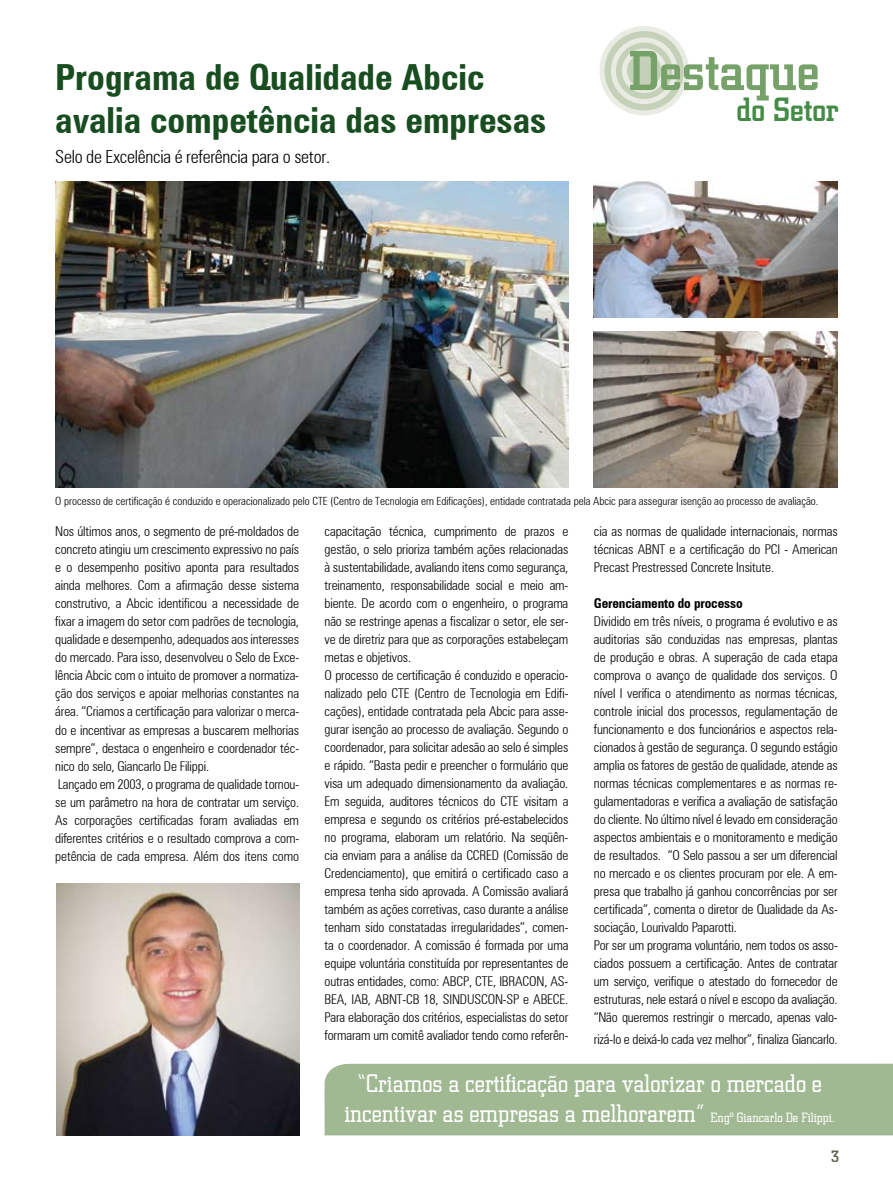
<style>
.page{position:relative;width:893px;height:1191px;background:#fff}
.page>*{position:absolute;margin:0;border:0;box-sizing:border-box;transform-origin:0 0}
.t1{font:500 56.4px "Square Slabserif 711 BT";color:#76a168}
.t2{font:700 condensed 36px/43.2px "Zurich BT";color:#184d20}
.t3{font:500 33.75px "Square Slabserif 711 BT";color:#448c46}
.t4{font:300 25.5px/30.6px "Square Slabserif 711 BT";color:#fff;text-align:center}
.t5{font:300 condensed 18px "Zurich BT";letter-spacing:-.015em;color:#000}
.t6{font:500 16.5px "Square Slabserif 711 BT";color:#646355}
.t7{font:300 condensed 13.5px/18px "Zurich BT";letter-spacing:-.01em;color:#000}
.t8{font:700 condensed 13.5px "Zurich BT";letter-spacing:-.01em;color:#000}
.t9{font:300 condensed 11.25px "Zurich BT";color:#000}
.s1{font-size:13.5px}
</style>
<div class="page">
<div style="left:325px;top:1063px;width:568px;height:72px;background:#a0b992"></div>
<svg style="left:602px;top:29px;width:84px;height:84px;background:#ced8c3"></svg>
<div style="left:599px;top:26px;width:90px;height:89px;border:5px solid #e9ece2;border-radius:50%"></div>
<svg style="left:613px;top:40px;width:62px;height:62px"></svg>
<div style="left:611px;top:37px;width:66px;height:67px;border:5px solid #e9ece2;border-radius:50%"></div>
<div style="left:624px;top:51px;width:40px;height:40px;background:#c4d1b8;border-radius:50%"></div>
<div style="left:622px;top:48px;width:44px;height:45px;border:5px solid #e9ece2;border-radius:50%"></div>
<img style="left:594px;top:181px;width:244px;height:137px">
<img style="left:594px;top:332px;width:244px;height:155px">
<img style="left:55px;top:181px;width:513px;height:306px">
<img style="left:56px;top:883px;width:243px;height:252px">
<h2 class="t2" style="left:55px;top:55px;width:493px">Programa de Qualidade Abcic avalia competência das empresas</h2>
<h3 class="t5" style="left:55px;top:145px;width:276px">Selo de Excelência é referência para o setor.</h3>
<h1 class="t1" style="left:629px;top:36px;width:192px">Destaque</h1>
<h3 class="t3" style="left:737px;top:89px;width:104px">do Setor</h3>
<p class="t9" style="left:55px;top:494px;width:765px">O processo de certificação é conduzido e operacionalizado pelo CTE (Centro de Tecnologia em Edificações), entidade contratada pela Abcic para assegurar isenção ao processo de avaliação.</p>
<p class="t7" style="left:55px;top:522px;width:245px">Nos últimos anos, o segmento de pré-moldados de concreto atingiu um crescimento expressivo no país e o desempenho positivo aponta para resultados ainda melhores. Com a afirmação desse sistema construtivo, a Abcic identificou a necessidade de fixar a imagem do setor com padrões de tecnologia, qualidade e desempenho, adequados aos interesses do mercado. Para isso, desenvolveu o Selo de Exce&shy;lência Abcic com o intuito de promover a normatiza&shy;ção dos serviços e apoiar melhorias constantes na área. “Criamos a certificação para valorizar o merca&shy;do e incentivar as empresas a buscarem melhorias sempre”, destaca o engenheiro e coordenador téc&shy;nico do selo, Giancarlo De Filippi.<br>Lançado em 2003, o programa de qualidade tornou&shy;se um parâmetro na hora de contratar um serviço.<br>As corporações certificadas foram avaliadas em diferentes critérios e o resultado comprova a com&shy;petência de cada empresa. Além dos itens como</p>
<p class="t7" style="left:325px;top:522px;width:245px">capacitação técnica, cumprimento de prazos e gestão, o selo prioriza também ações relacionadas à sustentabilidade, avaliando itens como segurança, treinamento, responsabilidade social e meio am&shy;biente. De acordo com o engenheiro, o programa não se restringe apenas a fiscalizar o setor, ele ser&shy;ve de diretriz para que as corporações estabeleçam metas e objetivos.<br>O processo de certificação é conduzido e operacio&shy;nalizado pelo CTE (Centro de Tecnologia em Edifi&shy;cações), entidade contratada pela Abcic para asse&shy;gurar isenção ao processo de avaliação. Segundo o coordenador, para solicitar adesão ao selo é simples e rápido. “Basta pedir e preencher o formulário que visa um adequado dimensionamento da avaliação.<br>Em seguida, auditores técnicos do CTE visitam a empresa e segundo os critérios pré-estabelecidos no programa, elaboram um relatório. Na seqüên&shy;cia enviam para a análise da CCRED (Comissão de Credenciamento), que emitirá o certificado caso a empresa tenha sido aprovada. A Comissão avaliará também as ações corretivas, caso durante a análise tenham sido constatadas irregularidades”, comen&shy;ta o coordenador. A comissão é formada por uma equipe voluntária constituída por representantes de outras entidades, como: ABCP, CTE, IBRACON, AS-BEA, IAB, ABNT-CB 18, SINDUSCON-SP e ABECE.<br>Para elaboração dos critérios, especialistas do setor formaram um comitê avaliador tendo como referên-</p>
<p class="t7" style="left:594px;top:522px;width:245px;text-align:justify">cia as normas de qualidade internacionais, normas técnicas ABNT e a certificação do PCI - American Precast Prestressed Concrete Insitute.</p>
<p class="t8" style="left:594px;top:595px;width:150px">Gerenciamento do processo</p>
<p class="t7" style="left:594px;top:612px;width:245px">Dividido em três níveis, o programa é evolutivo e as auditorias são conduzidas nas empresas, plantas de produção e obras. A superação de cada etapa comprova o avanço de qualidade dos serviços. O nível I verifica o atendimento as normas técnicas, controle inicial dos processos, regulamentação de funcionamento e dos funcionários e aspectos rela&shy;cionados à gestão de segurança. O segundo estágio amplia os fatores de gestão de qualidade, atende as normas técnicas complementares e as normas re&shy;gulamentadoras e verifica a avaliação de satisfação do cliente. No último nível é levado em consideração aspectos ambientais e o monitoramento e medição de resultados. “O Selo passou a ser um diferencial no mercado e os clientes procuram por ele. A em&shy;presa que trabalho já ganhou concorrências por ser certificada”, comenta o diretor de Qualidade da As&shy;sociação, Lourivaldo Paparotti.<br>Por ser um programa voluntário, nem todos os asso&shy;ciados possuem a certificação. Antes de contratar um serviço, verifique o atestado do fornecedor de estruturas, nele estará o nível e escopo da avaliação. “Não queremos restringir o mercado, apenas valo-</p>
<p class="t7" style="left:594px;top:1030px;width:245px">rizá-lo e deixá-lo cada vez melhor”, finaliza Giancarlo.</p>
<h3 class="t4" style="left:344px;top:1067px;width:492px">“Criamos a certificação para valorizar o mercado e incentivar as empresas a melhorarem” <span class="s1">Engº Giancarlo De Filippi.</span></h3>
<p class="t6" style="left:831px;top:1146px;width:10px">3</p>
</div>
